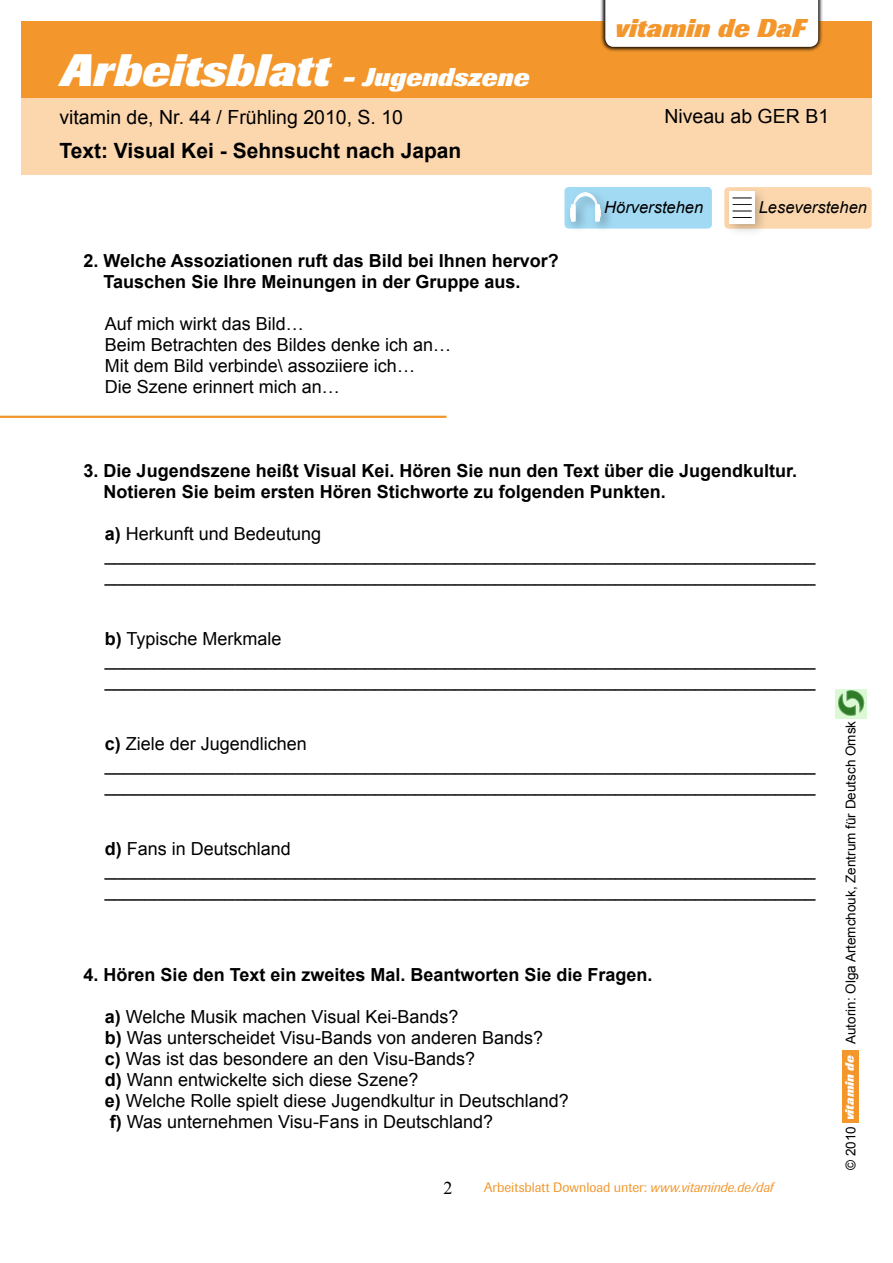
<style>
.page{position:relative;width:893px;height:1263px;background:#fff}
.page>*{position:absolute;margin:0;border:0;box-sizing:border-box;transform-origin:0 0}
.t1{font:italic 800 45px "Imago";color:#fff}
.t2{font:italic 800 25.5px "Imago";color:#fff}
.t3{font:italic 800 25.5px "Imago";letter-spacing:.005em;color:#f3972d}
.t4{font:700 21px "Arial";color:#000}
.t5{font:19.5px "Arial";color:#000}
.t6{font:18px/21px "Arial";color:#000}
.t7{font:700 18px/21px "Arial";color:#000}
.t8{font:italic 16.5px "Arial";color:#000}
.t9{font:13.5px "Arial";color:#000}
.t10{font:13.5px "Imago";color:#f3972d}
.t11{font:italic 800 12px "Imago";color:#fff}
.s1{font-weight:700}
.s2{font-style:italic}
</style>
<div class="page">
<div style="left:21px;top:98px;width:851px;height:76px;background:#fcd7ae"></div>
<div style="left:21px;top:21px;width:851px;height:77px;background:#f3972d"></div>
<div style="left:600px;top:0;width:224px;height:52px;background:#000;opacity:.7"></div>
<div style="left:605px;top:0;width:213px;height:47px;background:#fff"></div>
<div style="left:724px;top:187px;width:148px;height:42px;background:#fcd7ae;border-radius:4px"></div>
<div style="left:723px;top:186px;width:46px;height:52px;background:#000;opacity:.22"></div>
<div style="left:729px;top:192px;width:26px;height:32px;background:#fff"></div>
<svg style="left:733px;top:211px;width:19px;height:7px"></svg>
<svg style="left:733px;top:198px;width:19px;height:7px"></svg>
<div style="left:842px;top:1050px;width:17px;height:72px;background:#f3972d"></div>
<img style="left:835px;top:689px;width:32px;height:29px">
<hr style="left:0;top:416px;width:446px;height:2px;background:#f3972d">
<div style="left:564px;top:187px;width:148px;height:42px;background:#a2daf4;border-radius:4px"></div>
<div style="left:564px;top:187px;width:52px;height:49px;background:#000;opacity:.4"></div>
<div style="left:571px;top:205px;width:4px;height:16px;border:1px solid #fff"></div>
<div style="left:595px;top:205px;width:4px;height:16px;border:1px solid #fff"></div>
<svg style="left:573px;top:193px;width:24px;height:17px"></svg>
<div style="left:570px;top:207px;width:5px;height:12px;background:#fff;border-radius:50%"></div>
<div style="left:570px;top:207px;width:5px;height:12px;border:1px solid #fff;border-radius:50%"></div>
<div style="left:596px;top:207px;width:4px;height:12px;border:1px solid #fff;border-radius:50%"></div>
<h1 class="t1" style="left:60px;top:45px;width:271px">Arbeitsblatt</h1>
<h2 class="t2" style="left:362px;top:63px;width:183px">Thema Schule</h2>
<h2 class="t2" style="left:343px;top:63px;width:188px">- Jugendszene</h2>
<h2 class="t3" style="left:615px;top:13px;width:192px">vitamin de DaF</h2>
<p class="t5" style="left:59px;top:104px;width:345px">vitamin de, Nr. 44 / Frühling 2010, S. 10</p>
<p class="t5" style="left:664px;top:104px;width:166px">Niveau ab GER B1</p>
<p class="t4" style="left:60px;top:137px;width:403px">Text: Visual Kei - Sehnsucht nach Japan</p>
<p class="t7" style="left:104px;top:251px;width:457px;text-indent:-20px">2. Welche Assoziationen ruft das Bild bei Ihnen hervor?<br>Tauschen Sie Ihre Meinungen in der Gruppe aus.</p>
<p class="t6" style="left:105px;top:314px;width:348px">Auf mich wirkt das Bild…<br>Beim Betrachten des Bildes denke ich an…<br>Mit dem Bild verbinde\ assoziiere ich…<br>Die Szene erinnert mich an…</p>
<p class="t8" style="left:604px;top:197px;width:101px">Hörverstehen</p>
<p class="t8" style="left:759px;top:197px;width:110px">Leseverstehen</p>
<p class="t7" style="left:104px;top:461px;width:695px;text-indent:-20px">3. Die Jugendszene heißt Visual Kei. Hören Sie nun den Text über die Jugendkultur.<br>Notieren Sie beim ersten Hören Stichworte zu folgenden Punkten.</p>
<p class="t6" style="left:105px;top:524px;width:712px"><span class="s1">a)</span> Herkunft und Bedeutung _______________________________________________________________________ _______________________________________________________________________</p>
<p class="t6" style="left:105px;top:629px;width:712px"><span class="s1">b)</span> Typische Merkmale _______________________________________________________________________ _______________________________________________________________________</p>
<p class="t6" style="left:105px;top:734px;width:712px"><span class="s1">c)</span> Ziele der Jugendlichen _______________________________________________________________________ _______________________________________________________________________</p>
<p class="t6" style="left:105px;top:839px;width:712px"><span class="s1">d)</span> Fans in Deutschland _______________________________________________________________________ _______________________________________________________________________</p>
<p class="t7" style="left:84px;top:965px;width:570px">4. Hören Sie den Text ein zweites Mal. Beantworten Sie die Fragen.</p>
<p class="t6" style="left:105px;top:1007px;width:465px"><span class="s1">a)</span> Welche Musik machen Visual Kei-Bands?<br><span class="s1">b)</span> Was unterscheidet Visu-Bands von anderen Bands?<br><span class="s1">c)</span> Was ist das besondere an den Visu-Bands?<br><span class="s1">d)</span> Wann entwickelte sich diese Szene?<br><span class="s1">e)</span> Welche Rolle spielt diese Jugendkultur in Deutschland? <span class="s1">f)</span> Was unternehmen Visu-Fans in Deutschland?</p>
<p class="t10" style="left:484px;top:1180px;width:291px">Arbeitsblatt Download unter: <span class="s2">www.vitaminde.de/daf</span></p>
<p class="t9" style="left:842px;top:1044px;width:325px;rotate:-90deg">Autorin: Olga Artemchouk, Zentrum für Deutsch Omsk</p>
<p class="t11" style="left:843px;top:1120px;width:66px;rotate:-90deg">vitamin de</p>
<p class="t9" style="left:842px;top:1170px;width:45px;rotate:-90deg">© 2010</p>
</div>
